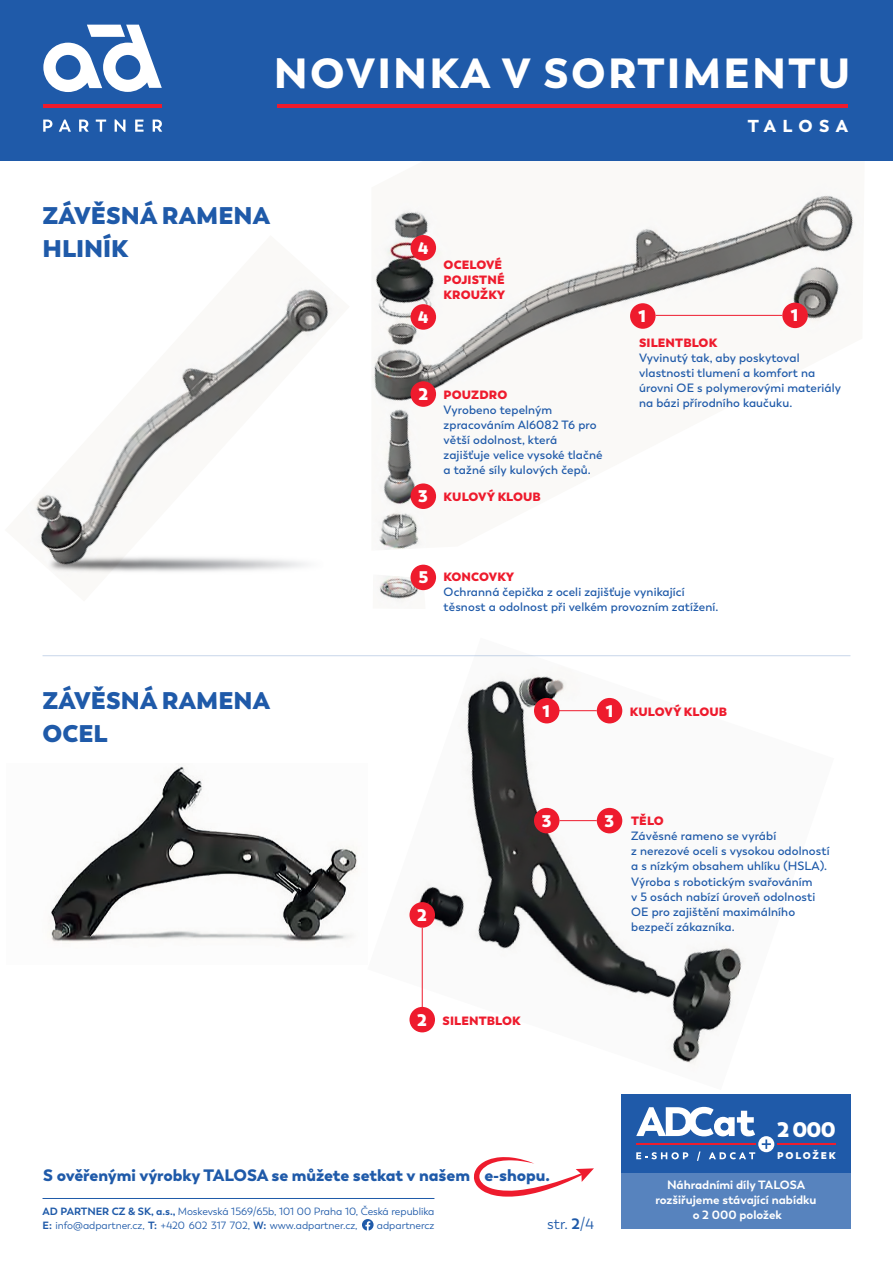
<style>
.page{position:relative;width:893px;height:1263px;background:#fff}
.page>*{position:absolute;margin:0;border:0;box-sizing:border-box;transform-origin:0 0}
.t1{font:900 42px "Trenda";letter-spacing:.055em;color:#fff}
.t2{font:800 24px/33px "Trenda";color:#1f5aa9}
.t3{font:800 21px "Trenda";color:#fff}
.t4{font:900 17.25px "Trenda";letter-spacing:.355em;color:#fff}
.t5{font:800 16.8px "Trenda";color:#fff}
.t6{font:900 16.5px "Trenda";letter-spacing:-.005em;color:#1f5aa9}
.t7{font:15px "Trenda";color:#1f5aa9}
.t8{font:600 12px/15px "Trenda";letter-spacing:.01em;color:#1f5aa9}
.t9{font:800 12px/15px "Trenda";letter-spacing:.01em;color:#ee1b2d}
.t10{font:700 12px/15px "Trenda";color:#fff;text-align:center}
.t11{font:10.5px/13.5px "Trenda";color:#1f5aa9}
.t12{font:800 9.75px "Trenda";letter-spacing:.19em;color:#fff}
.s1{font-weight:800;font-size:16.8px;color:#fff}
.s2{font-weight:800;color:#ee1b2d}
.s3{font-size:16.8px;color:#fff}
.s4{font-weight:700}
.s5{font-weight:700;color:#fff}
</style>
<div class="page">
<img style="left:372px;top:195px;width:483px;height:355px">
<img style="left:380px;top:574px;width:45px;height:28px">
<img style="left:33px;top:288px;width:299px;height:219px">
<img style="left:50px;top:765px;width:307px;height:179px">
<img style="left:367px;top:656px;width:467px;height:409px">
<hr style="left:43px;top:655px;width:807px;height:1px;background:#1f5aa9">
<img style="left:35px;top:507px;width:345px;height:84px">
<div style="left:782px;top:303px;width:26px;height:25px;background:#ee1b2d;border-radius:50%"></div>
<div style="left:411px;top:235px;width:25px;height:26px;background:#ee1b2d;border-radius:50%"></div>
<div style="left:411px;top:304px;width:25px;height:26px;background:#ee1b2d;border-radius:50%"></div>
<div style="left:534px;top:698px;width:25px;height:25px;background:#ee1b2d;border-radius:50%"></div>
<div style="left:409px;top:902px;width:26px;height:26px;background:#ee1b2d;border-radius:50%"></div>
<div style="left:534px;top:808px;width:25px;height:25px;background:#ee1b2d;border-radius:50%"></div>
<div style="left:630px;top:303px;width:26px;height:26px;background:#ee1b2d;border-radius:50%"></div>
<div style="left:411px;top:381px;width:25px;height:26px;background:#ee1b2d;border-radius:50%"></div>
<div style="left:411px;top:565px;width:25px;height:25px;background:#ee1b2d;border-radius:50%"></div>
<div style="left:411px;top:483px;width:25px;height:26px;background:#ee1b2d;border-radius:50%"></div>
<div style="left:597px;top:698px;width:25px;height:25px;background:#ee1b2d;border-radius:50%"></div>
<div style="left:409px;top:1007px;width:26px;height:25px;background:#ee1b2d;border-radius:50%"></div>
<div style="left:597px;top:808px;width:25px;height:25px;background:#ee1b2d;border-radius:50%"></div>
<hr style="left:559px;top:820px;width:38px;height:1px;background:#ee1b2d">
<hr style="left:555px;top:710px;width:42px;height:1px;background:#ee1b2d">
<hr style="left:422px;top:928px;width:1px;height:80px;background:#ee1b2d">
<hr style="left:656px;top:315px;width:126px;height:1px;background:#ee1b2d">
<hr style="left:43px;top:1198px;width:391px;height:1px;background:#1f5aa9">
<svg style="left:362px;top:1219px;width:12px;height:11px"></svg>
<svg style="left:474px;top:1157px;width:120px;height:40px"></svg>
<div style="left:621px;top:1095px;width:229px;height:78px;background:#1f5aa9"></div>
<div style="left:621px;top:1173px;width:229px;height:55px;background:#5783be"></div>
<div style="left:758px;top:1136px;width:16px;height:16px;background:#fff;border-radius:50%"></div>
<svg style="left:762px;top:1139px;width:9px;height:10px"></svg>
<hr style="left:777px;top:1143px;width:59px;height:2px;background:#ee1d2e">
<svg style="left:636px;top:1107px;width:119px;height:29px"></svg>
<hr style="left:636px;top:1143px;width:119px;height:2px;background:#ee1d2e">
<svg style="left:636px;top:1152px;width:52px;height:7px"></svg>
<svg style="left:697px;top:1151px;width:3px;height:10px"></svg>
<svg style="left:709px;top:1152px;width:46px;height:7px"></svg>
<div style="left:0;top:0;width:893px;height:161px;background:#1f5aa9"></div>
<hr style="left:43px;top:104px;width:119px;height:3px;background:#ee1b2d">
<hr style="left:277px;top:104px;width:571px;height:3px;background:#ee1b2d">
<svg style="left:43px;top:25px;width:119px;height:67px"></svg>
<svg style="left:43px;top:120px;width:9px;height:12px"></svg>
<svg style="left:59px;top:120px;width:12px;height:12px"></svg>
<svg style="left:79px;top:120px;width:10px;height:12px"></svg>
<svg style="left:96px;top:120px;width:10px;height:12px"></svg>
<svg style="left:115px;top:119px;width:10px;height:13px"></svg>
<svg style="left:135px;top:120px;width:9px;height:12px"></svg>
<svg style="left:153px;top:120px;width:9px;height:12px"></svg>
<h1 class="t1" style="left:274px;top:46px;width:578px">NOVINKA V SORTIMENTU</h1>
<h2 class="t2" style="left:43px;top:199px;width:229px">ZÁVĚSNÁ RAMENA<br>HLINÍK</h2>
<h2 class="t2" style="left:43px;top:684px;width:229px">ZÁVĚSNÁ RAMENA<br>OCEL</h2>
<h3 class="t4" style="left:748px;top:114px;width:102px">TALOSA</h3>
<h3 class="t5" style="left:418px;top:237px;width:12px">4</h3>
<h3 class="t5" style="left:418px;top:306px;width:12px">4</h3>
<p class="t9" style="left:444px;top:257px;width:63px">OCELOVÉ<br>POJISTNÉ<br>KROUŽKY</p>
<p class="t8" style="left:444px;top:388px;width:160px;text-indent:-25px"><span class="s1">2</span> <span class="s2">POUZDRO<br></span>Vyrobeno tepelným zpracováním Al6082 T6 pro větší odolnost, která zajišťuje velice vysoké tlačné a tažné síly kulových čepů.</p>
<p class="t9" style="left:419px;top:490px;width:124px"><span class="s3">3</span> KULOVÝ KLOUB</p>
<h3 class="t5" style="left:791px;top:304px;width:9px">1</h3>
<h3 class="t5" style="left:638px;top:305px;width:9px">1</h3>
<p class="t9" style="left:639px;top:335px;width:80px">SILENTBLOK</p>
<p class="t8" style="left:639px;top:350px;width:204px">Vyvinutý tak, aby poskytoval vlastnosti tlumení a komfort na úrovni OE s polymerovými materiály na bázi přírodního kaučuku.</p>
<p class="t8" style="left:444px;top:570px;width:276px;text-indent:-25px"><span class="s1">5</span> <span class="s2">KONCOVKY<br></span>Ochranná čepička z oceli zajišťuje vynikající těsnost a odolnost při velkém provozním zatížení.</p>
<h3 class="t5" style="left:542px;top:700px;width:9px">1</h3>
<h3 class="t5" style="left:417px;top:904px;width:11px">2</h3>
<h3 class="t5" style="left:542px;top:810px;width:11px">3</h3>
<p class="t9" style="left:417px;top:1013px;width:105px"><span class="s3">2</span> SILENTBLOK</p>
<p class="t9" style="left:606px;top:704px;width:123px"><span class="s3">1</span> KULOVÝ KLOUB</p>
<p class="t8" style="left:631px;top:813px;width:200px;text-indent:-26px"><span class="s1">3</span> <span class="s2">TĚLO<br></span>Závěsné rameno se vyrábí<br>z nerezové oceli s vysokou odolností a s nízkým obsahem uhlíku (HSLA).</p>
<p class="t8" style="left:631px;top:875px;width:186px">Výroba s robotickým svařováním v 5 osách nabízí úroveň odolnosti<br>OE pro zajištění maximálního bezpečí zákazníka.</p>
<h3 class="t3" style="left:777px;top:1116px;width:60px">2 000</h3>
<p class="t12" style="left:777px;top:1149px;width:60px">POLOŽEK</p>
<h3 class="t6" style="left:43px;top:1165px;width:508px">S ověřenými výrobky TALOSA se můžete setkat v našem e-shopu.</h3>
<p class="t11" style="left:43px;top:1205px;width:393px"><span class="s4">AD PARTNER CZ &amp; SK, a.s.,</span> Moskevská 1569/65b, 101 00 Praha 10, Česká republika<br><span class="s4">E:</span> info@adpartner.cz, <span class="s4">T:</span> +420 602 317 702, <span class="s4">W:</span> www.adpartner.cz, <span class="s5">F:</span> adpartnercz</p>
<p class="t7" style="left:547px;top:1214px;width:48px">str. <span class="s4">2</span>/4</p>
<p class="t10" style="left:655px;top:1177px;width:163px">Náhradními díly TALOSA rozšiřujeme stávající nabídku o 2 000 položek</p>
</div>
